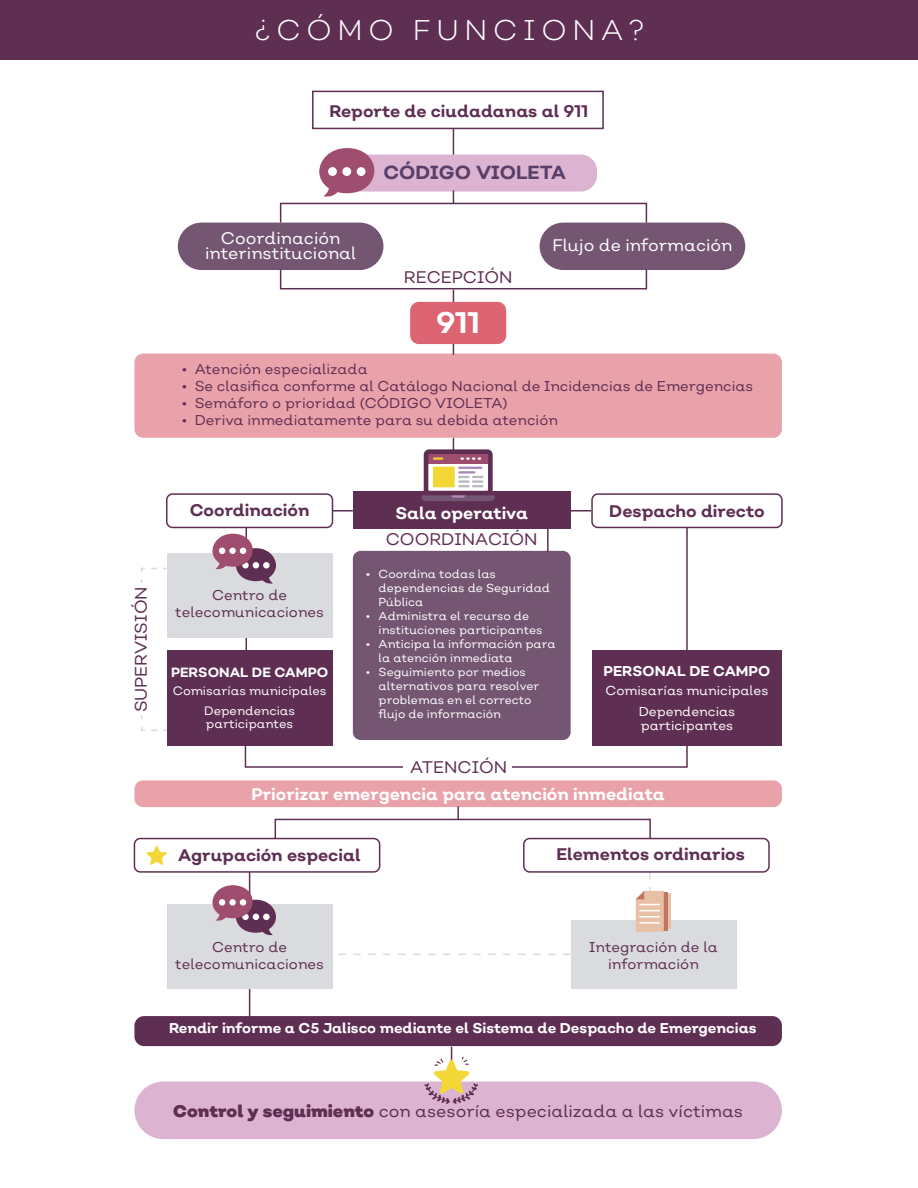
<style>
.page{position:relative;width:918px;height:1188px;background:#fff}
.page>*{position:absolute;margin:0;border:0;box-sizing:border-box;transform-origin:0 0}
.t1{font:700 29.7px "Nutmeg";color:#fff}
.t2{font:300 28.5px "Nutmeg";letter-spacing:.2em;color:#fff}
.t3{font:700 18.9px "Nutmeg";color:#573f6a}
.t4{font:16.8px "Nutmeg";color:#5f2e53}
.t5{font:700 16.8px "Nutmeg";color:#5f2e53}
.t6{font:700 16.8px "Nutmeg";color:#fff}
.t7{font:16.8px/15.5px "Nutmeg";color:#fff;text-align:center}
.t8{font:14.25px/17.1px "Nutmeg";color:#5f2e53;text-align:center}
.t9{font:700 14.25px "Nutmeg";color:#fff}
.t10{font:700 13.35px "Nutmeg";color:#fff}
.t11{font:12.9px/20.7px "Nutmeg";color:#fff;text-align:center}
.t12{font:12.15px/19.5px "Nutmeg";color:#fff;text-align:center}
.t13{font:11.7px/14px "Nutmeg";color:#fff}
.s1{font-weight:900}
</style>
<div class="page">
<hr style="left:249px;top:872px;width:1px;height:30px;background:#5f2e53">
<hr style="left:249px;top:989px;width:1px;height:30px;background:#5f2e53">
<hr style="left:451px;top:1047px;width:1px;height:30px;background:#5f2e53">
<div style="left:245px;top:743px;width:443px;height:25px;border:2px solid #5f2e53"></div>
<div style="left:404px;top:755px;width:108px;height:26px;background:#fff"></div>
<div style="left:353px;top:551px;width:218px;height:189px;background:#745673;border-radius:8px"></div>
<svg style="left:141px;top:567px;width:16px;height:5px"></svg>
<svg style="left:141px;top:580px;width:26px;height:151px"></svg>
<div style="left:124px;top:583px;width:30px;height:132px;background:#fff"></div>
<div style="left:134px;top:354px;width:648px;height:84px;background:#eaa2aa;border-radius:9px"></div>
<div style="left:134px;top:780px;width:648px;height:27px;background:#eaa2aa;border-radius:9px"></div>
<div style="left:312px;top:91px;width:292px;height:38px;border:2px solid #5f2e53"></div>
<div style="left:343px;top:155px;width:254px;height:37px;background:#dcb3d0;border-radius:16px"></div>
<svg style="left:319px;top:148px;width:55px;height:49px"></svg>
<div style="left:328px;top:167px;width:9px;height:9px;background:#fff;border-radius:50%"></div>
<div style="left:342px;top:167px;width:9px;height:9px;background:#fff;border-radius:50%"></div>
<div style="left:357px;top:167px;width:9px;height:9px;background:#fff;border-radius:50%"></div>
<svg style="left:453px;top:128px;width:1px;height:27px"></svg>
<svg style="left:453px;top:190px;width:1px;height:13px"></svg>
<svg style="left:453px;top:290px;width:1px;height:12px"></svg>
<svg style="left:246px;top:637px;width:1px;height:14px"></svg>
<hr style="left:547px;top:529px;width:2px;height:23px;background:#5f2e53">
<hr style="left:686px;top:527px;width:2px;height:126px;background:#5f2e53">
<div style="left:178px;top:223px;width:205px;height:47px;background:#745673;border-radius:24px"></div>
<div style="left:540px;top:223px;width:205px;height:47px;background:#745673;border-radius:24px"></div>
<div style="left:410px;top:302px;width:96px;height:42px;background:#dd6472;border-radius:9px"></div>
<div style="left:353px;top:491px;width:218px;height:38px;background:#5f2e53"></div>
<div style="left:592px;top:651px;width:190px;height:95px;background:#5f2e53"></div>
<div style="left:134px;top:1016px;width:648px;height:30px;background:#5f2e53;border-radius:10px"></div>
<div style="left:134px;top:1082px;width:648px;height:57px;background:#dcb3d0;border-radius:29px"></div>
<svg style="left:421px;top:438px;width:74px;height:63px"></svg>
<div style="left:166px;top:493px;width:167px;height:35px;border:2px solid #5f2e53;border-radius:6px"></div>
<div style="left:134px;top:838px;width:246px;height:35px;border:2px solid #5f2e53;border-radius:6px"></div>
<div style="left:523px;top:838px;width:247px;height:35px;border:2px solid #5f2e53;border-radius:6px"></div>
<div style="left:591px;top:493px;width:192px;height:35px;border:2px solid #5f2e53;border-radius:6px"></div>
<div style="left:167px;top:651px;width:165px;height:95px;background:#5f2e53"></div>
<div style="left:167px;top:553px;width:165px;height:84px;background:#dadbde"></div>
<svg style="left:212px;top:527px;width:64px;height:57px"></svg>
<div style="left:167px;top:904px;width:165px;height:85px;background:#dadbde"></div>
<svg style="left:212px;top:885px;width:64px;height:50px"></svg>
<div style="left:219px;top:899px;width:6px;height:7px;background:#fff;border-radius:50%"></div>
<div style="left:229px;top:899px;width:7px;height:7px;background:#fff;border-radius:50%"></div>
<div style="left:240px;top:899px;width:6px;height:7px;background:#fff;border-radius:50%"></div>
<div style="left:571px;top:920px;width:165px;height:69px;background:#dadbde"></div>
<div style="left:280px;top:203px;width:367px;height:20px;border:2px solid #5f2e53"></div>
<div style="left:280px;top:269px;width:367px;height:20px;border:2px solid #5f2e53"></div>
<hr style="left:332px;top:510px;width:21px;height:2px;background:#5f2e53">
<hr style="left:571px;top:510px;width:20px;height:2px;background:#5f2e53">
<svg style="left:457px;top:806px;width:2px;height:13px"></svg>
<div style="left:275px;top:819px;width:376px;height:20px;border:2px solid #5f2e53"></div>
<svg style="left:424px;top:1056px;width:54px;height:48px"></svg>
<svg style="left:147px;top:846px;width:20px;height:19px"></svg>
<div style="left:658px;top:894px;width:13px;height:35px;background:#e7c0a5"></div>
<div style="left:655px;top:892px;width:13px;height:39px;background:#c07661"></div>
<svg style="left:636px;top:872px;width:28px;height:60px"></svg>
<hr style="left:639px;top:916px;width:21px;height:2px;background:#fff">
<hr style="left:639px;top:922px;width:21px;height:2px;background:#fff">
<svg style="left:332px;top:954px;width:239px;height:1px"></svg>
<div style="left:0;top:0;width:918px;height:59px;background:#5f2e53"></div>
<h2 class="t2" style="left:254px;top:13px;width:393px">¿CÓMO FUNCIONA?</h2>
<p class="t5" style="left:329px;top:100px;width:261px">Reporte de ciudadanas al 911</p>
<h3 class="t3" style="left:383px;top:160px;width:184px">CÓDIGO VIOLETA</h3>
<p class="t7" style="left:205px;top:230px;width:153px">Coordinación interinstitucional</p>
<p class="t7" style="left:552px;top:237px;width:182px">Flujo de información</p>
<p class="t4" style="left:404px;top:266px;width:110px">RECEPCIÓN</p>
<h1 class="t1" style="left:436px;top:303px;width:46px">911</h1>
<p class="t8" style="left:182px;top:360px;width:187px">• Atención especializada</p>
<p class="t8" style="left:182px;top:377px;width:573px">• Se clasifica conforme al Catálogo Nacional de Incidencias de Emergencias</p>
<p class="t8" style="left:182px;top:394px;width:327px">• Semáforo o prioridad (CÓDIGO VIOLETA)</p>
<p class="t8" style="left:182px;top:411px;width:377px">• Deriva inmediatamente para su debida atención</p>
<p class="t4" style="left:130px;top:712px;width:127px;rotate:-90deg">SUPERVISIÓN</p>
<p class="t5" style="left:190px;top:499px;width:121px">Coordinación</p>
<p class="t5" style="left:609px;top:501px;width:157px">Despacho directo</p>
<p class="t4" style="left:386px;top:529px;width:153px">COORDINACIÓN</p>
<p class="t13" style="left:379px;top:567px;width:178px">Coordina todas las dependencias de Seguridad<br>Pública<br>Administra el recurso de instituciones participantes<br>Anticipa la información para la atención inmediata<br>Seguimiento por medios alternativos para resolver problemas en el correcto flujo de información</p>
<p class="t6" style="left:395px;top:502px;width:134px">Sala operativa</p>
<p class="t13" style="left:366px;top:567px;width:5px">•</p>
<p class="t13" style="left:366px;top:609px;width:5px">•</p>
<p class="t13" style="left:366px;top:637px;width:5px">•</p>
<p class="t13" style="left:366px;top:665px;width:5px">•</p>
<p class="t8" style="left:175px;top:586px;width:150px">Centro de telecomunicaciones</p>
<p class="t9" style="left:604px;top:661px;width:168px">PERSONAL DE CAMPO</p>
<p class="t11" style="left:605px;top:680px;width:165px">Comisarías municipales<br>Dependencias</p>
<p class="t11" style="left:641px;top:715px;width:94px">participantes</p>
<p class="t10" style="left:171px;top:663px;width:159px">PERSONAL DE CAMPO</p>
<p class="t12" style="left:173px;top:681px;width:155px">Comisarías municipales<br>Dependencias</p>
<p class="t12" style="left:206px;top:714px;width:89px">participantes</p>
<p class="t4" style="left:410px;top:757px;width:99px">ATENCIÓN</p>
<p class="t6" style="left:252px;top:783px;width:415px">Priorizar emergencia para atención inmediata</p>
<p class="t5" style="left:178px;top:844px;width:184px">Agrupación especial</p>
<p class="t5" style="left:556px;top:843px;width:190px">Elementos ordinarios</p>
<p class="t8" style="left:175px;top:938px;width:150px">Centro de telecomunicaciones</p>
<p class="t8" style="left:589px;top:938px;width:130px">Integración de la información</p>
<p class="t9" style="left:169px;top:1019px;width:589px">Rendir informe a C5 Jalisco mediante el Sistema de Despacho de Emergencias</p>
<p class="t4" style="left:173px;top:1101px;width:571px"><span class="s1">Control y seguimiento</span> con asesoría especializada a las víctimas</p>
</div>
